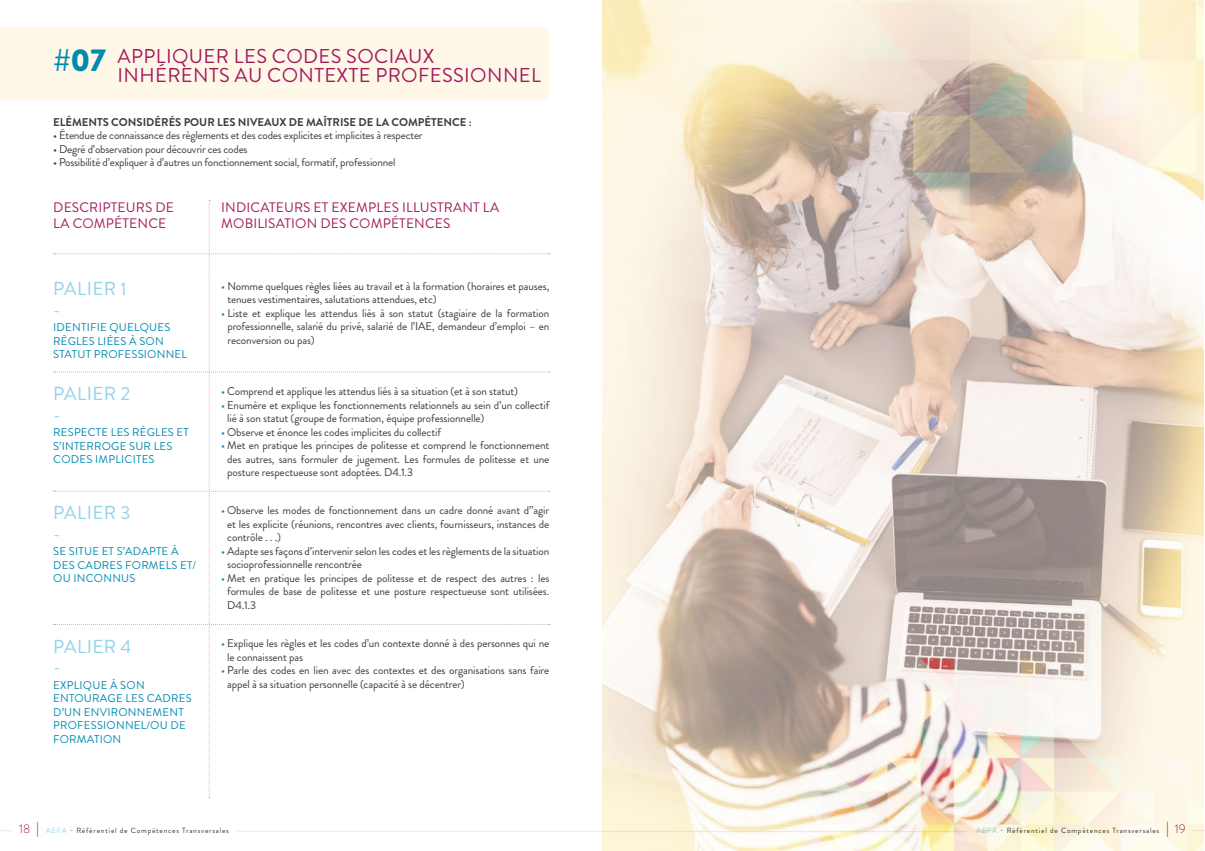
<style>
.page{position:relative;width:1205px;height:851px;background:#fff}
.page>*{position:absolute;margin:0;border:0;box-sizing:border-box;transform-origin:0 0}
.t1{font:900 31.5px "Brandon Grotesque";color:#008ab0}
.t2{font:20px/18.8px "Brandon Grotesque";letter-spacing:.02em;color:#a21a5b}
.t3{font:18.75px/22.5px "Brandon Grotesque";letter-spacing:.02em;color:#91d2eb}
.t4{font:13.75px/16.5px "Brandon Grotesque";letter-spacing:.01em;color:#a21a5b}
.t5{font:300 12.5px "Brandon Grotesque";color:#a21a5b}
.t6{font:11.25px/13.5px "Brandon Grotesque";letter-spacing:-.01em;color:#3c3c3b}
.t7{font:11.25px/13.5px "Brandon Grotesque";letter-spacing:.02em;color:#008ab0}
.t8{font:700 11.25px "Brandon Grotesque";color:#3c3c3b}
.t9{font:7.5px "Brandon Grotesque";letter-spacing:.1em;color:#3c3c3b}
.s1{color:#008ab0}
.s2{font-weight:300;font-size:12.5px;color:#a21a5b}
.s3{color:#91d2eb}
</style>
<div class="page">
<svg style="left:37px;top:821px;width:1px;height:15px"></svg>
<svg style="left:0;top:830px;width:12px;height:1px"></svg>
<hr style="left:237px;top:830px;width:365px;height:2px;background:#f5e9ee">
<div style="left:0;top:27px;width:549px;height:73px;background:#fff8e9"></div>
<svg style="left:53px;top:200px;width:497px;height:598px"></svg>
<img style="left:602px;top:0;width:602px;height:850px">
<p class="t1" style="left:53px;top:37px;width:54px">#07</p>
<p class="t2" style="left:117px;top:47px;width:425px">APPLIQUER LES CODES SOCIAUX<br>INHÉRENTS AU CONTEXTE PROFESSIONNEL</p>
<p class="t8" style="left:53px;top:114px;width:420px">ELÉMENTS CONSIDÉRÉS POUR LES NIVEAUX DE MAÎTRISE DE LA COMPÉTENCE :</p>
<p class="t6" style="left:53px;top:128px;width:371px">• Étendue de connaissance des règlements et des codes explicites et implicites à respecter</p>
<p class="t6" style="left:53px;top:142px;width:196px">• Degré d’observation pour découvrir ces codes</p>
<p class="t6" style="left:53px;top:155px;width:344px">• Possibilité d’expliquer à d’autres un fonctionnement social, formatif, professionnel</p>
<p class="t4" style="left:53px;top:199px;width:122px">DESCRIPTEURS DE<br>LA COMPÉTENCE</p>
<p class="t4" style="left:221px;top:199px;width:279px">INDICATEURS ET EXEMPLES ILLUSTRANT LA<br>MOBILISATION DES COMPÉTENCES</p>
<p class="t3" style="left:53px;top:278px;width:75px">PALIER 1 -</p>
<p class="t7" style="left:53px;top:320px;width:135px">IDENTIFIE QUELQUES<br>RÈGLES LIÉES À SON<br>STATUT PROFESSIONNEL</p>
<p class="t3" style="left:53px;top:383px;width:79px">PALIER 2 -</p>
<p class="t7" style="left:53px;top:426px;width:137px">RESPECTE LES RÈGLES ET</p>
<p class="t7" style="left:53px;top:439px;width:121px">S’INTERROGE SUR LES<br>CODES IMPLICITES</p>
<p class="t3" style="left:53px;top:502px;width:79px">PALIER 3 -</p>
<p class="t7" style="left:53px;top:544px;width:144px">SE SITUE ET S’ADAPTE À<br>DES CADRES FORMELS ET/<br>OU INCONNUS</p>
<p class="t3" style="left:53px;top:635px;width:80px">PALIER 4 -</p>
<p class="t7" style="left:53px;top:678px;width:140px">EXPLIQUE À SON<br>ENTOURAGE LES CADRES<br>D’UN ENVIRONNEMENT</p>
<p class="t7" style="left:53px;top:718px;width:134px">PROFESSIONNEL/OU DE<br>FORMATION</p>
<p class="t6" style="left:227px;top:279px;width:323px;text-indent:-6px"><span class="s1">•</span> Nomme quelques règles liées au travail et à la formation (horaires et pauses, tenues vestimentaires, salutations attendues, etc)</p>
<p class="t6" style="left:227px;top:306px;width:323px;text-align:justify;text-indent:-6px"><span class="s1">•</span> Liste et explique les attendus liés à son statut (stagiaire de la formation professionnelle, salarié du privé, salarié de l’IAE, demandeur d’emploi – en reconversion ou pas)</p>
<p class="t6" style="left:221px;top:384px;width:298px"><span class="s1">•</span> Comprend et applique les attendus liés à sa situation (et à son statut)</p>
<p class="t6" style="left:227px;top:398px;width:324px;text-indent:-6px"><span class="s1">•</span> Enumère et explique les fonctionnements relationnels au sein d’un collectif lié à son statut (groupe de formation, équipe professionnelle)</p>
<p class="t6" style="left:221px;top:425px;width:221px"><span class="s1">•</span> Observe et énonce les codes implicites du collectif</p>
<p class="t6" style="left:227px;top:438px;width:324px;text-align:justify;text-indent:-6px"><span class="s1">•</span> Met en pratique les principes de politesse et comprend le fonctionnement des autres, sans formuler de jugement. Les formules de politesse et une posture respectueuse sont adoptées. D4.1.3</p>
<p class="t6" style="left:227px;top:503px;width:324px;text-align:justify;text-indent:-6px"><span class="s1">•</span> Observe les modes de fonctionnement dans un cadre donné avant d’’agir et les explicite (réunions, rencontres avec clients, fournisseurs, instances de contrôle . . .)</p>
<p class="t6" style="left:227px;top:544px;width:324px;text-indent:-6px"><span class="s1">•</span> Adapte ses façons d’intervenir selon les codes et les règlements de la situation socioprofessionnelle rencontrée</p>
<p class="t6" style="left:227px;top:571px;width:324px;text-align:justify;text-indent:-6px"><span class="s1">•</span> Met en pratique les principes de politesse et de respect des autres : les formules de base de politesse et une posture respectueuse sont utilisées.<br>D4.1.3</p>
<p class="t6" style="left:227px;top:636px;width:324px;text-indent:-6px"><span class="s1">•</span> Explique les règles et les codes d’un contexte donné à des personnes qui ne le connaissent pas</p>
<p class="t6" style="left:227px;top:663px;width:324px;text-indent:-6px"><span class="s1">•</span> Parle des codes en lien avec des contextes et des organisations sans faire appel à sa situation personnelle (capacité à se décentrer)</p>
<p class="t9" style="left:19px;top:825px;width:211px"><span class="s2">18</span> <span class="s3">AEFA</span> - Référentiel de Compétences Transversales</p>
<p class="t9" style="left:976px;top:825px;width:185px"><span class="s3">AEFA</span> - Référentiel de Compétences Transversales</p>
<p class="t5" style="left:1175px;top:820px;width:12px">19</p>
</div>
